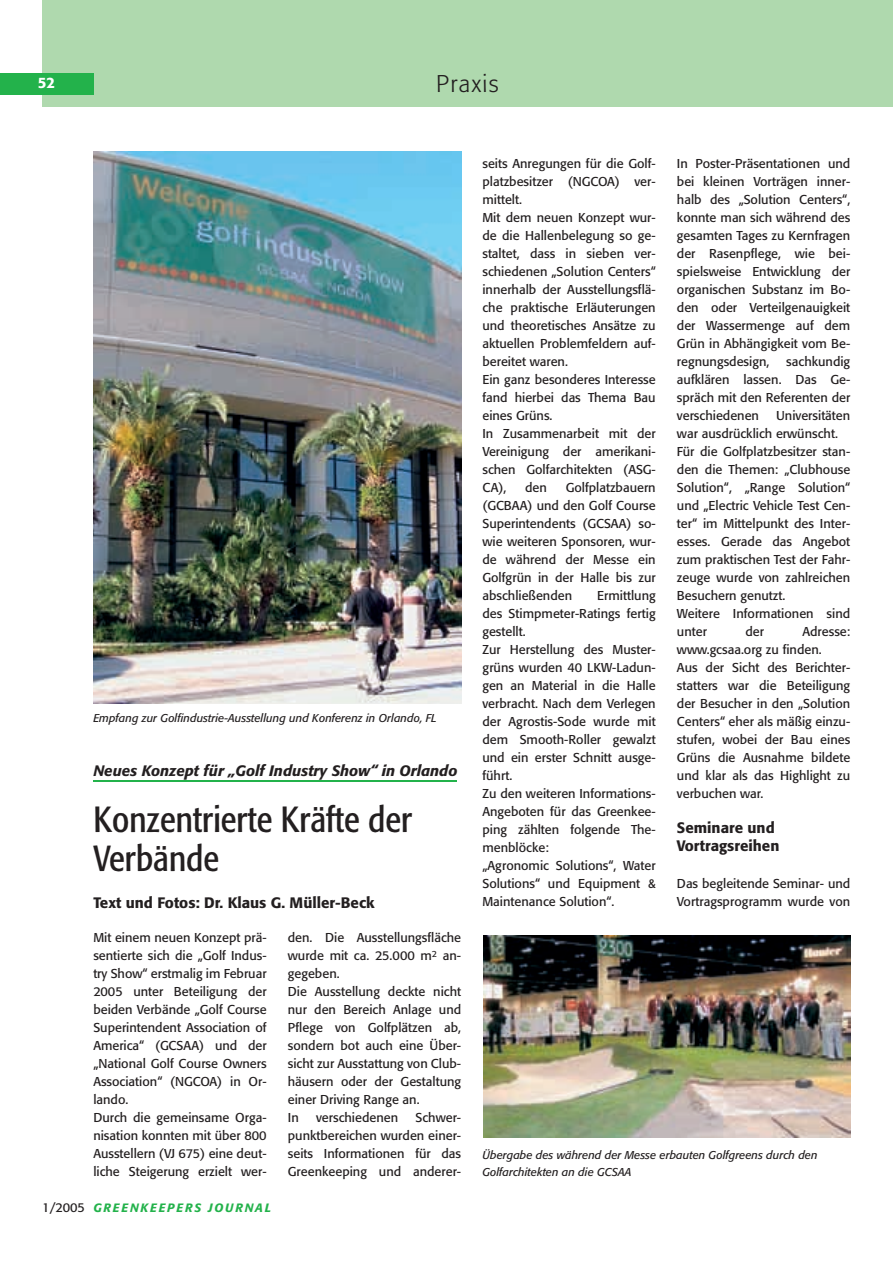
<style>
.page{position:relative;width:893px;height:1263px;background:#fff}
.page>*{position:absolute;margin:0;border:0;box-sizing:border-box;transform-origin:0 0}
.t1{font:36px/39px "Formata Condensed BQ";color:#231f20}
.t2{font:300 24px "Formata";letter-spacing:.05em;color:#231f20}
.t3{font:500 15px/18px "Formata";color:#231f20}
.t4{font:italic 500 15px "Formata";color:#231f20}
.t5{font:500 15px "Formata";color:#fff}
.t6{font:12.75px/18px "Formata";color:#231f20}
.t7{font:italic 500 12px "Formata";letter-spacing:.15em;color:#23b24b}
.t8{font:italic 11.25px/16.5px "Formata";color:#231f20}
.s1{font-weight:400;font-style:normal;font-size:12.75px;color:#231f20}
</style>
<div class="page">
<div style="left:42px;top:0;width:851px;height:107px;background:#afd9ae"></div>
<div style="left:0;top:73px;width:93px;height:21px;background:#23b24b"></div>
<hr style="left:93px;top:780px;width:364px;height:1px;background:#23b24b">
<img style="left:483px;top:936px;width:367px;height:201px">
<img style="left:93px;top:152px;width:368px;height:551px">
<p class="t5" style="left:38px;top:76px;width:19px">52</p>
<h2 class="t2" style="left:436px;top:73px;width:64px">Praxis</h2>
<p class="t8" style="left:93px;top:710px;width:345px">Empfang zur Golfindustrie-Ausstellung und Konferenz in Orlando, FL</p>
<p class="t4" style="left:93px;top:764px;width:366px">Neues Konzept für „Golf Industry Show“ in Orlando</p>
<h1 class="t1" style="left:93px;top:802px;width:321px">Konzentrierte Kräfte der<br>Verbände</h1>
<p class="t3" style="left:93px;top:894px;width:283px">Text und Fotos: Dr. Klaus G. Müller-Beck</p>
<p class="t6" style="left:482px;top:155px;width:175px">seits Anregungen für die Golf&shy;platzbesitzer (NGCOA) ver&shy;mittelt.<br>Mit dem neuen Konzept wur&shy;de die Hallenbelegung so ge&shy;staltet, dass in sieben ver&shy;schiedenen „Solution Centers“ innerhalb der Ausstellungsflä&shy;che praktische Erläuterungen und theoretisches Ansätze zu aktuellen Problemfeldern auf&shy;bereitet waren.<br>Ein ganz besonderes Interesse fand hierbei das Thema Bau eines Grüns.<br>In Zusammenarbeit mit der<br>Vereinigung der amerikani&shy;schen Golfarchitekten (ASG-<br>CA),</p>
<p class="t6" style="left:482px;top:479px;width:175px;text-align:justify;text-indent:83px">Golfplatzbauern (GCBAA) und den Golf Course Superintendents (GCSAA) so&shy;wie weiteren Sponsoren, wur&shy;de während der Messe ein Golfgrün in der Halle bis zur abschließenden</p>
<p class="t6" style="left:525px;top:479px;width:23px">den</p>
<p class="t6" style="left:482px;top:587px;width:175px;text-indent:115px">Ermittlung des Stimpmeter-Ratings fertig gestellt.<br>Zur Herstellung des Muster&shy;grüns wurden 40 LKW-Ladun&shy;gen an Material in die Halle verbracht. Nach dem Verlegen der Agrostis-Sode wurde mit dem Smooth-Roller gewalzt und ein erster Schnitt ausge&shy;führt.<br>Zu den weiteren Informations-<br>Angeboten für das Greenkee&shy;ping zählten folgende The&shy;menblöcke:<br>„Agronomic Solutions“, Water<br>Solutions“ und Equipment &amp;<br>Maintenance Solution“.</p>
<p class="t6" style="left:677px;top:155px;width:175px;text-align:justify">In Poster-Präsentationen und bei kleinen Vorträgen inner&shy;halb des „Solution Centers“, konnte man sich während des gesamten Tages zu Kernfragen der Rasenpflege, wie bei&shy;spielsweise Entwicklung der organischen Substanz im Bo&shy;den oder Verteilgenauigkeit der Wassermenge auf dem Grün in Abhängigkeit vom Be&shy;regnungsdesign,</p>
<p class="t6" style="left:677px;top:353px;width:175px;text-align:justify;text-indent:109px">sachkundig aufklären lassen. Das Ge&shy;spräch mit den Referenten der verschiedenen</p>
<p class="t6" style="left:677px;top:407px;width:175px;text-indent:99px">Universitäten war ausdrücklich erwünscht.<br>Für die Golfplatzbesitzer stan&shy;den die Themen: „Clubhouse<br>Solution“, „Range Solution“ und „Electric Vehicle Test Cen&shy;ter“ im Mittelpunkt des Inter&shy;esses. Gerade das Angebot zum praktischen Test der Fahr&shy;zeuge wurde von zahlreichen<br>Besuchern genutzt.<br>Weitere Informationen sind unter</p>
<p class="t6" style="left:677px;top:623px;width:175px;text-indent:125px">Adresse: www.gcsaa.org zu finden.<br>Aus der Sicht des Berichter&shy;statters war die Beteiligung der Besucher in den „Solution<br>Centers“ eher als mäßig einzu&shy;stufen, wobei der Bau eines<br>Grüns die Ausnahme bildete und klar als das Highlight zu verbuchen war.</p>
<p class="t3" style="left:677px;top:819px;width:104px">Seminare und<br>Vortragsreihen</p>
<p class="t6" style="left:677px;top:875px;width:175px">Das begleitende Seminar- und<br>Vortragsprogramm wurde von</p>
<p class="t6" style="left:745px;top:623px;width:20px">der</p>
<p class="t6" style="left:93px;top:929px;width:175px">Mit einem neuen Konzept prä&shy;sentierte sich die „Golf Indus&shy;try Show“ erstmalig im Februar<br>2005 unter Beteiligung der beiden Verbände „Golf Course<br>Superintendent Association of<br>America“ (GCSAA) und der „National Golf Course Owners<br>Association“ (NGCOA) in Or&shy;lando.<br>Durch die gemeinsame Orga&shy;nisation konnten mit über 800<br>Ausstellern (VJ 675) eine deut&shy;liche Steigerung erzielt wer-</p>
<p class="t6" style="left:288px;top:929px;width:175px">den. Die Ausstellungsfläche wurde mit ca. 25.000 m<sup>2</sup> an&shy;gegeben.<br>Die Ausstellung deckte nicht nur den Bereich Anlage und<br>Pflege von Golfplätzen ab, sondern bot auch eine Über&shy;sicht zur Ausstattung von Club&shy;häusern oder der Gestaltung einer Driving Range an.<br>In</p>
<p class="t6" style="left:288px;top:1109px;width:175px;text-align:justify;text-indent:128px">Schwer&shy;punktbereichen wurden einer&shy;seits Informationen für das Greenkeeping und anderer-</p>
<p class="t6" style="left:316px;top:1109px;width:84px">verschiedenen</p>
<p class="t7" style="left:42px;top:1202px;width:230px"><span class="s1">1/2005</span> GREENKEEPERS JOURNAL</p>
<p class="t8" style="left:482px;top:1148px;width:337px">Übergabe des während der Messe erbauten Golfgreens durch den<br>Golfarchitekten an die GCSAA</p>
</div>
